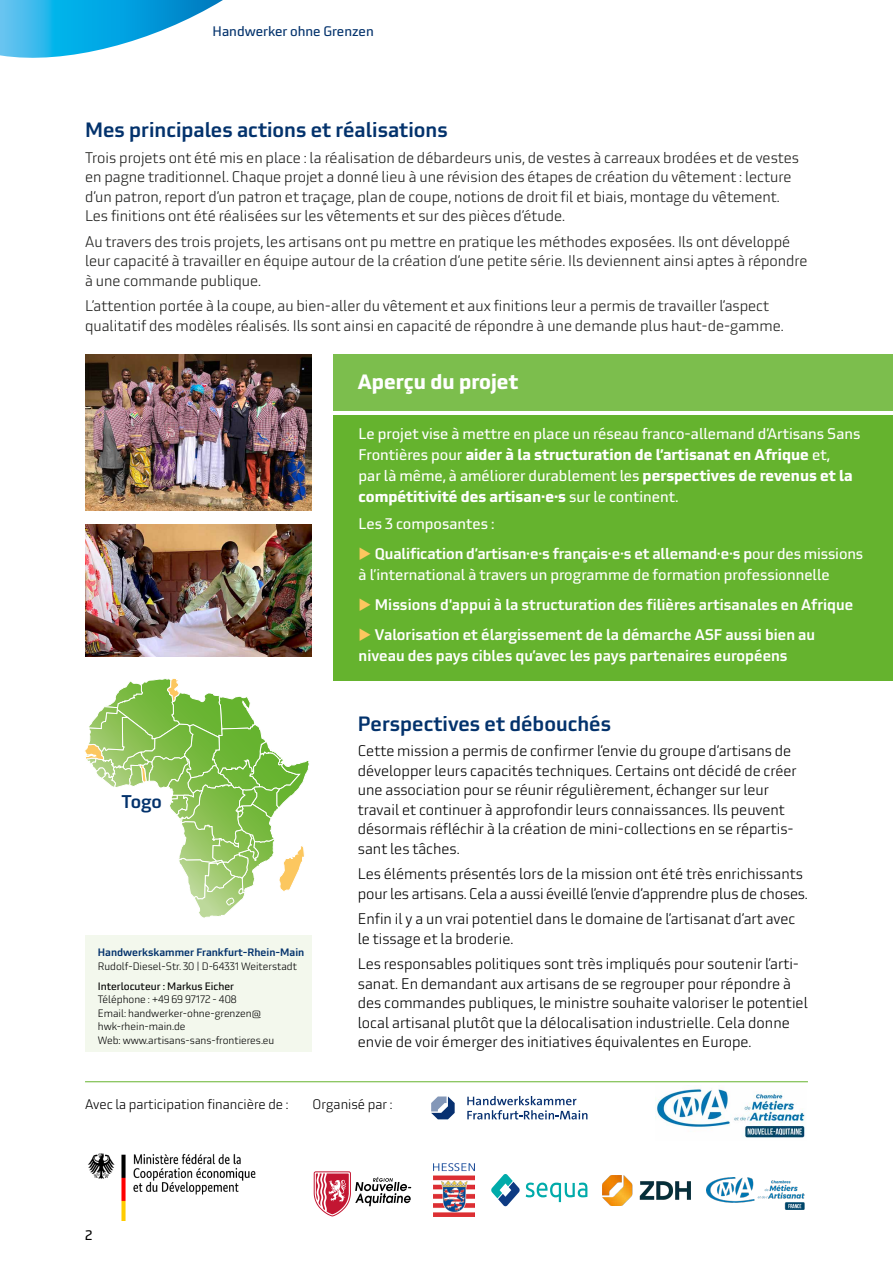
<style>
.page{position:relative;width:893px;height:1263px;background:#fff}
.page>*{position:absolute;margin:0;border:0;box-sizing:border-box;transform-origin:0 0}
.t1{font:500 20.25px "Utility Pro";color:#03326c}
.t2{font:700 20.25px "Utility Pro";color:#fff}
.t3{font:500 18px "Utility Pro";color:#03326c}
.t4{font:300 15px/19.5px "Utility Pro";color:#000}
.t5{font:300 15px/19.5px "Utility Pro";color:#1d1d1b}
.t6{font:15px/21px "Utility Pro";color:#fff}
.t7{font:500 15px/21px "Utility Pro";color:#fff}
.t8{font:300 13.5px "Utility Pro";color:#000}
.t9{font:13.5px "Utility Pro";color:#03326c}
.t10{font:13.5px "Utility Pro";color:#000}
.t11{font:300 10.5px/13.5px "Utility Pro";color:#000}
.t12{font:500 10.5px "Utility Pro";color:#03326c}
.t13{font:10.5px "Utility Pro";color:#000}
.s1{font-weight:700}
.s2{color:#fcc75f}
.s3{font-weight:500}
</style>
<div class="page">
<div style="left:85px;top:935px;width:227px;height:116px;background:#f3f8ed"></div>
<img style="left:88px;top:1153px;width:168px;height:67px">
<svg style="left:0;top:0;width:223px;height:58px"></svg>
<svg style="left:85px;top:678px;width:224px;height:240px"></svg>
<div style="left:117px;top:789px;width:51px;height:24px;background:#fff"></div>
<hr style="left:85px;top:1081px;width:723px;height:1px;background:#65b32e">
<img style="left:656px;top:1087px;width:149px;height:51px">
<img style="left:707px;top:1178px;width:98px;height:31px">
<img style="left:433px;top:1164px;width:41px;height:53px">
<svg style="left:431px;top:1096px;width:24px;height:23px"></svg>
<svg style="left:467px;top:1096px;width:120px;height:23px"></svg>
<svg style="left:314px;top:1171px;width:97px;height:45px"></svg>
<svg style="left:526px;top:1182px;width:61px;height:20px"></svg>
<svg style="left:491px;top:1174px;width:29px;height:32px"></svg>
<div style="left:333px;top:415px;width:560px;height:265px;background:#65b32e"></div>
<div style="left:333px;top:355px;width:560px;height:56px;background:#7cbe4d"></div>
<img style="left:603px;top:1175px;width:88px;height:30px">
<img style="left:85px;top:525px;width:227px;height:132px">
<img style="left:85px;top:355px;width:227px;height:155px">
<p class="t9" style="left:213px;top:21px;width:163px">Handwerker ohne Grenzen</p>
<h1 class="t1" style="left:85px;top:113px;width:364px">Mes principales actions et réalisations</h1>
<p class="t5" style="left:85px;top:147px;width:716px">Trois projets ont été mis en place : la réalisation de débardeurs unis, de vestes à carreaux brodées et de vestes en pagne traditionnel. Chaque projet a donné lieu à une révision des étapes de création du vêtement : lecture d’un patron, report d’un patron et traçage, plan de coupe, notions de droit fil et biais, montage du vêtement.<br>Les finitions ont été réalisées sur les vêtements et sur des pièces d’étude.</p>
<p class="t5" style="left:85px;top:231px;width:724px">Au travers des trois projets, les artisans ont pu mettre en pratique les méthodes exposées. Ils ont développé leur capacité à travailler en équipe autour de la création d’une petite série. Ils deviennent ainsi aptes à répondre à une commande publique.</p>
<p class="t5" style="left:85px;top:295px;width:700px">L’attention portée à la coupe, au bien-aller du vêtement et aux finitions leur a permis de travailler l’aspect qualitatif des modèles réalisés. Ils sont ainsi en capacité de répondre à une demande plus haut-de-gamme.</p>
<h1 class="t2" style="left:358px;top:364px;width:162px">Aperçu du projet</h1>
<p class="t3" style="left:122px;top:787px;width:42px">Togo</p>
<p class="t12" style="left:98px;top:944px;width:208px">Handwerkskammer Frankfurt-Rhein-Main</p>
<p class="t11" style="left:98px;top:959px;width:201px">Rudolf-Diesel-Str. 30 | D-64331 Weiterstadt</p>
<p class="t13" style="left:98px;top:978px;width:138px">Interlocuteur : Markus Eicher</p>
<p class="t11" style="left:98px;top:992px;width:178px">Téléphone : +49 69 97172 - 408<br>Email: handwerker-ohne-grenzen@ hwk-rhein-main.de<br>Web: www.artisans-sans-frontieres.eu</p>
<p class="t6" style="left:359px;top:422px;width:503px">Le projet vise à mettre en place un réseau franco-allemand d’Artisans Sans Frontières pour <span class="s1">aider à la structuration de l’artisanat en Afrique</span> et,<br>par là même, à améliorer durablement les <span class="s1">perspectives de revenus et la compétitivité des artisan·e·s</span> sur le continent.</p>
<p class="t6" style="left:359px;top:512px;width:137px">Les 3 composantes :</p>
<p class="t6" style="left:359px;top:542px;width:506px"><span class="s2">◆</span> <span class="s3">Qualification d’artisan·e·s français·e·s et allemand·e·s p</span>our des missions à l’international à travers un programme de formation professionnelle</p>
<p class="t7" style="left:359px;top:593px;width:496px"><span class="s2">◆</span> Missions d'appui à la structuration des filières artisanales en Afrique</p>
<p class="t7" style="left:359px;top:623px;width:458px"><span class="s2">◆</span> Valorisation et élargissement de la démarche ASF aussi bien au niveau des pays cibles qu’avec les pays partenaires européens</p>
<h1 class="t1" style="left:358px;top:707px;width:255px">Perspectives et débouchés</h1>
<p class="t4" style="left:358px;top:740px;width:440px">Cette mission a permis de confirmer l’envie du groupe d’artisans de développer leurs capacités techniques. Certains ont décidé de créer une association pour se réunir régulièrement, échanger sur leur travail et continuer à approfondir leurs connaissances. Ils peuvent désormais réfléchir à la création de mini-collections en se répartis&shy;sant les tâches.</p>
<p class="t4" style="left:358px;top:863px;width:451px">Les éléments présentés lors de la mission ont été très enrichissants pour les artisans. Cela a aussi éveillé l’envie d’apprendre plus de choses.</p>
<p class="t4" style="left:358px;top:908px;width:439px">Enfin il y a un vrai potentiel dans le domaine de l’artisanat d’art avec le tissage et la broderie.</p>
<p class="t4" style="left:358px;top:953px;width:452px">Les responsables politiques sont très impliqués pour soutenir l’arti&shy;sanat. En demandant aux artisans de se regrouper pour répondre à des commandes publiques, le ministre souhaite valoriser le potentiel local artisanal plutôt que la délocalisation industrielle. Cela donne envie de voir émerger des initiatives équivalentes en Europe.</p>
<p class="t8" style="left:85px;top:1095px;width:205px">Avec la participation financière de :</p>
<p class="t8" style="left:313px;top:1095px;width:81px">Organisé par :</p>
<p class="t10" style="left:85px;top:1225px;width:9px">2</p>
</div>
